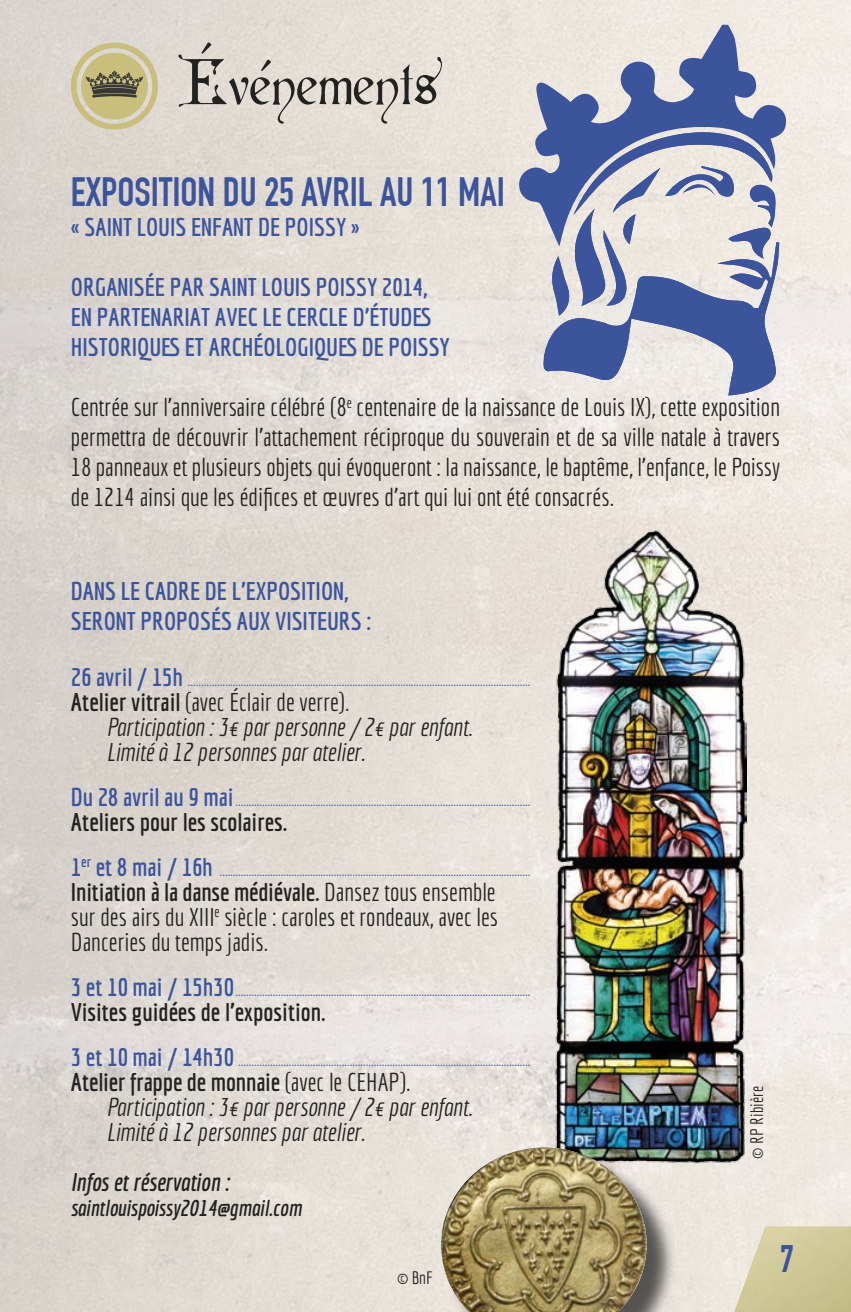
<style>
.page{position:relative;width:851px;height:1312px;background:#fff}
.page>*{position:absolute;margin:0;border:0;box-sizing:border-box;transform-origin:0 0}
.t1{font:62.5px "Cardinal";color:#222221}
.t2{font:700 40px "DIN Condensed";color:#3c549c}
.t3{font:700 37.5px "DIN Condensed";color:#3c549c}
.t4{font:25px/30px "Economica";color:#222221;text-align:justify}
.t5{font:italic 25px/25px "Economica";color:#222221}
.t6{font:700 25px/30px "Economica";color:#3c549c}
.t7{font:700 25px "Economica";color:#222221}
.t8{font:italic 700 25px "Economica";letter-spacing:-.025em;color:#222221}
.t9{font:italic 700 22.5px "Economica";color:#222221}
.t10{font:17.5px "Economica";color:#222221}
.t11{font:15px "Economica";color:#3c549c}
.s1{font-weight:700;font-size:25px}
.s2{font-weight:700;font-style:normal}
.s3{font-style:normal}
.s4{font-weight:700}
</style>
<div class="page">
<img style="left:0;top:0;width:850px;height:1311px">
<svg style="left:518px;top:25px;width:268px;height:221px;background:#acb1c7"></svg>
<svg style="left:541px;top:131px;width:238px;height:264px;background:#a3aac4"></svg>
<img style="left:552px;top:530px;width:194px;height:635px">
<div style="left:445px;top:1150px;width:232px;height:161px;background:#222221;opacity:.75"></div>
<img style="left:439px;top:1147px;width:208px;height:164px">
<svg style="left:726px;top:1226px;width:124px;height:85px;background:#d4cda5"></svg>
<svg style="left:71px;top:43px;width:87px;height:87px;background:#c1b991"></svg>
<h1 class="t1" style="left:177px;top:42px;width:263px">événements</h1>
<h2 class="t2" style="left:71px;top:168px;width:435px">EXPOSITION DU 25 AVRIL AU 11 MAI</h2>
<h3 class="t6" style="left:71px;top:211px;width:290px">« SAINT LOUIS ENFANT DE POISSY »</h3>
<h3 class="t6" style="left:71px;top:271px;width:380px">ORGANISÉE PAR SAINT LOUIS POISSY 2014,<br>EN PARTENARIAT AVEC LE CERCLE D’ÉTUDES<br>HISTORIQUES ET ARCHÉOLOGIQUES DE POISSY</h3>
<p class="t4" style="left:71px;top:392px;width:710px">Centrée sur l’anniversaire célébré (8<sup>e</sup> centenaire de la naissance de Louis IX), cette exposition permettra de découvrir l’attachement réciproque du souverain et de sa ville natale à travers 18 panneaux et plusieurs objets qui évoqueront : la naissance, le baptême, l’enfance, le Poissy de 1214 ainsi que les édifices et œuvres d’art qui lui ont été consacrés.</p>
<h3 class="t6" style="left:71px;top:576px;width:302px">DANS LE CADRE DE L’EXPOSITION,<br>SERONT PROPOSÉS AUX VISITEURS :</h3>
<p class="t11" style="left:71px;top:671px;width:461px"><span class="s1">26 AVRIL / 15H</span> .................................................................................................................................</p>
<h3 class="t5" style="left:106px;top:688px;width:367px;text-indent:-35px"><span class="s2">ATELIER VITRAIL</span> <span class="s3">(avec éclair de verre).<br></span>Participation : 3€ par personne / 2€ par enfant.<br>Limité à 12 personnes par atelier.</h3>
<p class="t11" style="left:71px;top:791px;width:461px"><span class="s1">DU 28 AVRIL AU 9 MAI</span>...............................................................................................................</p>
<h3 class="t7" style="left:71px;top:807px;width:218px">ATELIERS POUR LES SCOLAIRES.</h3>
<p class="t11" style="left:71px;top:861px;width:461px"><span class="s1">1</span><sup>ER</sup> <span class="s1">ET 8 MAI / 16H</span> .....................................................................................................................</p>
<h3 class="t4" style="left:71px;top:878px;width:429px;line-height:25px"><span class="s4">INITIATION À LA DANSE MÉDIÉVALE.</span> Dansez tous ensemble sur des airs du XIII<sup>e</sup> siècle : caroles et rondeaux, avec les Danceries du temps jadis.</h3>
<p class="t11" style="left:71px;top:981px;width:461px"><span class="s1">3 ET 10 MAI / 15H30</span>...............................................................................................................</p>
<h3 class="t7" style="left:71px;top:997px;width:256px">VISITES GUIDÉES DE L’EXPOSITION.</h3>
<p class="t11" style="left:71px;top:1051px;width:461px"><span class="s1">3 ET 10 MAI / 14H30</span> ..............................................................................................................</p>
<h3 class="t5" style="left:106px;top:1068px;width:367px;text-indent:-35px"><span class="s2">ATELIER FRAPPE DE MONNAIE</span> <span class="s3">(avec le CEHAP).<br></span>Participation : 3€ par personne / 2€ par enfant.<br>Limité à 12 personnes par atelier.</h3>
<h3 class="t8" style="left:71px;top:1166px;width:160px">Infos et réservation :</h3>
<h3 class="t9" style="left:71px;top:1194px;width:232px">saintlouispoissy2014@gmail.com</h3>
<p class="t10" style="left:397px;top:1267px;width:37px">© BnF</p>
<p class="t10" style="left:746px;top:1158px;width:74px;rotate:-90deg">© RP Ribière</p>
<h3 class="t3" style="left:780px;top:1236px;width:15px">7</h3>
</div>
